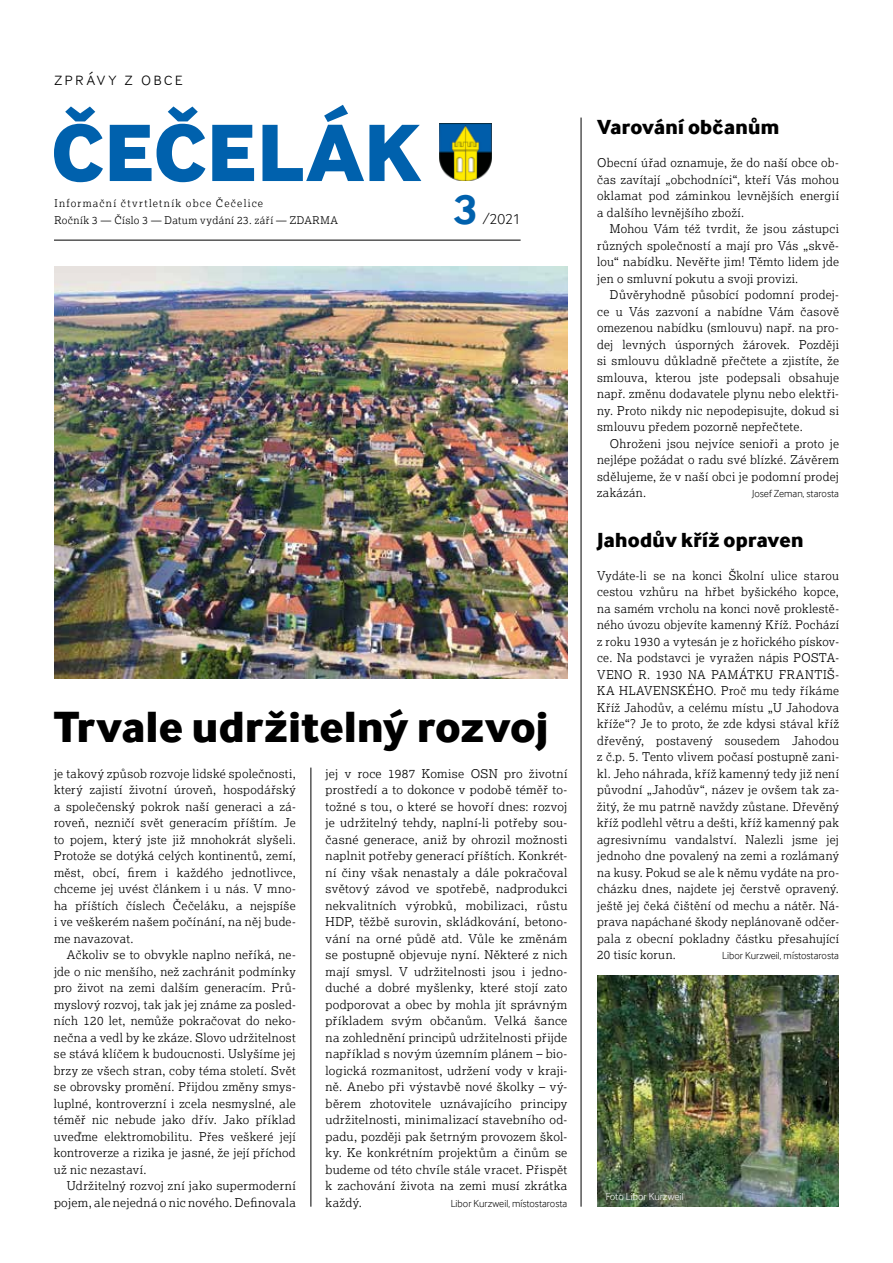
<style>
.page{position:relative;width:893px;height:1263px;background:#fff}
.page>*{position:absolute;margin:0;border:0;box-sizing:border-box;transform-origin:0 0}
.t1{font:800 45px "Inter Face";letter-spacing:.01em;color:#000}
.t2{font:700 43.5px "Inter Face";color:#0061ad}
.t3{font:800 21px "Inter Face";letter-spacing:.015em;color:#000}
.t4{font:300 18px "Inter Face";color:#000}
.t5{font:300 15px "Inter Face";color:#000}
.t6{font:300 12px/16.5px "Lexia";letter-spacing:.025em;color:#000;text-align:justify}
.t7{font:300 10.5px "Inter Face";color:#000}
.t8{font:300 10.5px/16.5px "Lexia";letter-spacing:.095em;color:#000}
.t9{font:300 10.5px "Inter Face";color:#fff}
</style>
<div class="page">
<hr style="left:581px;top:118px;width:1px;height:1089px;background:#000">
<hr style="left:311px;top:767px;width:1px;height:440px;background:#000">
<svg style="left:54px;top:105px;width:367px;height:77px"></svg>
<img style="left:439px;top:124px;width:52px;height:57px">
<hr style="left:54px;top:240px;width:467px;height:1px;background:#000">
<img style="left:54px;top:266px;width:513px;height:413px">
<img style="left:597px;top:976px;width:242px;height:230px">
<h3 class="t4" style="left:54px;top:68px;width:130px">zprávy z obce</h3>
<p class="t8" style="left:54px;top:195px;width:285px">Informační čtvrtletník obce Čečelice<br>Ročník 3 — Číslo 3 — Datum vydání 23. září — ZDARMA</p>
<h2 class="t2" style="left:454px;top:184px;width:25px">3</h2>
<p class="t5" style="left:483px;top:210px;width:39px">/2021</p>
<h1 class="t1" style="left:54px;top:699px;width:496px">Trvale udržitelný rozvoj</h1>
<p class="t6" style="left:54px;top:765px;width:243px">je takový způsob rozvoje lidské společnosti, který zajistí životní úroveň, hospodářský a společenský pokrok naší generaci a zá&shy;roveň, nezničí svět generacím příštím. Je to pojem, který jste již mnohokrát slyšeli.<br>Protože se dotýká celých kontinentů, zemí, měst, obcí, firem i každého jednotlivce, chceme jej uvést článkem i u nás. V mno&shy;ha příštích číslech Čečeláku, a nejspíše i ve veškerém našem počínání, na něj bude&shy;me navazovat.</p>
<p class="t6" style="left:54px;top:946px;width:243px;text-indent:13px">Ačkoliv se to obvykle naplno neříká, ne&shy;jde o nic menšího, než zachránit podmínky pro život na zemi dalším generacím. Prů&shy;myslový rozvoj, tak jak jej známe za posled&shy;ních 120 let, nemůže pokračovat do neko&shy;nečna a vedl by ke zkáze. Slovo udržitelnost se stává klíčem k budoucnosti. Uslyšíme jej brzy ze všech stran, coby téma století. Svět se obrovsky promění. Přijdou změny smys&shy;luplné, kontroverzní i zcela nesmyslné, ale téměř nic nebude jako dřív. Jako příklad uveďme elektromobilitu. Přes veškeré její kontroverze a rizika je jasné, že její příchod už nic nezastaví.</p>
<p class="t6" style="left:54px;top:1177px;width:243px;text-align:right">Udržitelný rozvoj zní jako supermoderní pojem, ale nejedná o nic nového. Definovala</p>
<p class="t6" style="left:326px;top:765px;width:243px">jej v roce 1987 Komise OSN pro životní prostředí a to dokonce v podobě téměř to&shy;tožné s tou, o které se hovoří dnes: rozvoj je udržitelný tehdy, naplní-li potřeby sou&shy;časné generace, aniž by ohrozil možnosti naplnit potřeby generací příštích. Konkrét&shy;ní činy však nenastaly a dále pokračoval světový závod ve spotřebě, nadprodukci nekvalitních výrobků, mobilizaci, růstu HDP, těžbě surovin, skládkování, betono&shy;vání na orné půdě atd. Vůle ke změnám se postupně objevuje nyní. Některé z nich mají smysl. V udržitelnosti jsou i jedno&shy;duché a dobré myšlenky, které stojí zato podporovat a obec by mohla jít správným příkladem svým občanům. Velká šance na zohlednění principů udržitelnosti přijde například s novým územním plánem – bio&shy;logická rozmanitost, udržení vody v kraji&shy;ně. Anebo při výstavbě nové školky – vý&shy;běrem zhotovitele uznávajícího principy udržitelnosti, minimalizací stavebního od&shy;padu, později pak šetrným provozem škol&shy;ky. Ke konkrétním projektům a činům se budeme od této chvíle stále vracet. Přispět k zachování života na zemi musí zkrátka každý.</p>
<p class="t7" style="left:451px;top:1197px;width:118px">Libor Kurzweil, místostarosta</p>
<h3 class="t3" style="left:597px;top:114px;width:184px">Varování občanům</h3>
<p class="t6" style="left:597px;top:154px;width:243px">Obecní úřad oznamuje, že do naší obce ob&shy;čas zavítají „obchodníci“, kteří Vás mohou oklamat pod záminkou levnějších energií a dalšího levnějšího zboží.</p>
<p class="t6" style="left:597px;top:220px;width:243px;text-indent:13px">Mohou Vám též tvrdit, že jsou zástupci různých společností a mají pro Vás „skvě&shy;lou“ nabídku. Nevěřte jim! Těmto lidem jde jen o smluvní pokutu a svoji provizi.</p>
<p class="t6" style="left:597px;top:286px;width:243px;text-indent:13px">Důvěryhodně působící podomní prodej&shy;ce u Vás zazvoní a nabídne Vám časově omezenou nabídku (smlouvu) např. na pro&shy;dej levných úsporných žárovek. Později si smlouvu důkladně přečtete a zjistíte, že smlouva, kterou jste podepsali obsahuje např. změnu dodavatele plynu nebo elektři&shy;ny. Proto nikdy nic nepodepisujte, dokud si smlouvu předem pozorně nepřečtete.</p>
<p class="t6" style="left:597px;top:435px;width:243px;text-indent:13px">Ohroženi jsou nejvíce senioři a proto je nejlépe požádat o radu své blízké. Závěrem sdělujeme, že v naší obci je podomní prodej zakázán.</p>
<p class="t7" style="left:752px;top:488px;width:88px">Josef Zeman, starosta</p>
<h3 class="t3" style="left:597px;top:527px;width:208px">Jahodův kříž opraven</h3>
<p class="t6" style="left:597px;top:567px;width:243px">Vydáte-li se na konci Školní ulice starou cestou vzhůru na hřbet byšického kopce, na samém vrcholu na konci nově proklestě&shy;ného úvozu objevíte kamenný Kříž. Pochází z roku 1930 a vytesán je z hořického pískov&shy;ce. Na podstavci je vyražen nápis POSTA-VENO R. 1930 NA PAMÁTKU FRANTIŠ-KA HLAVENSKÉHO. Proč mu tedy říkáme Kříž Jahodův, a celému místu „U Jahodova kříže“? Je to proto, že zde kdysi stával kříž dřevěný, postavený sousedem Jahodou z č.p. 5. Tento vlivem počasí postupně zani&shy;kl. Jeho náhrada, kříž kamenný tedy již není původní „Jahodův“, název je ovšem tak za&shy;žitý, že mu patrně navždy zůstane. Dřevěný kříž podlehl větru a dešti, kříž kamenný pak agresivnímu vandalství. Nalezli jsme jej jednoho dne povalený na zemi a rozlámaný na kusy. Pokud se ale k němu vydáte na pro&shy;cházku dnes, najdete jej čerstvě opravený. ještě jej čeká čištění od mechu a nátěr. Ná&shy;prava napáchané škody neplánovaně odčer&shy;pala z obecní pokladny částku přesahující 20 tisíc korun.</p>
<p class="t7" style="left:722px;top:950px;width:118px">Libor Kurzweil, místostarosta</p>
<p class="t9" style="left:606px;top:1191px;width:79px">Foto Libor Kurzweil</p>
</div>
